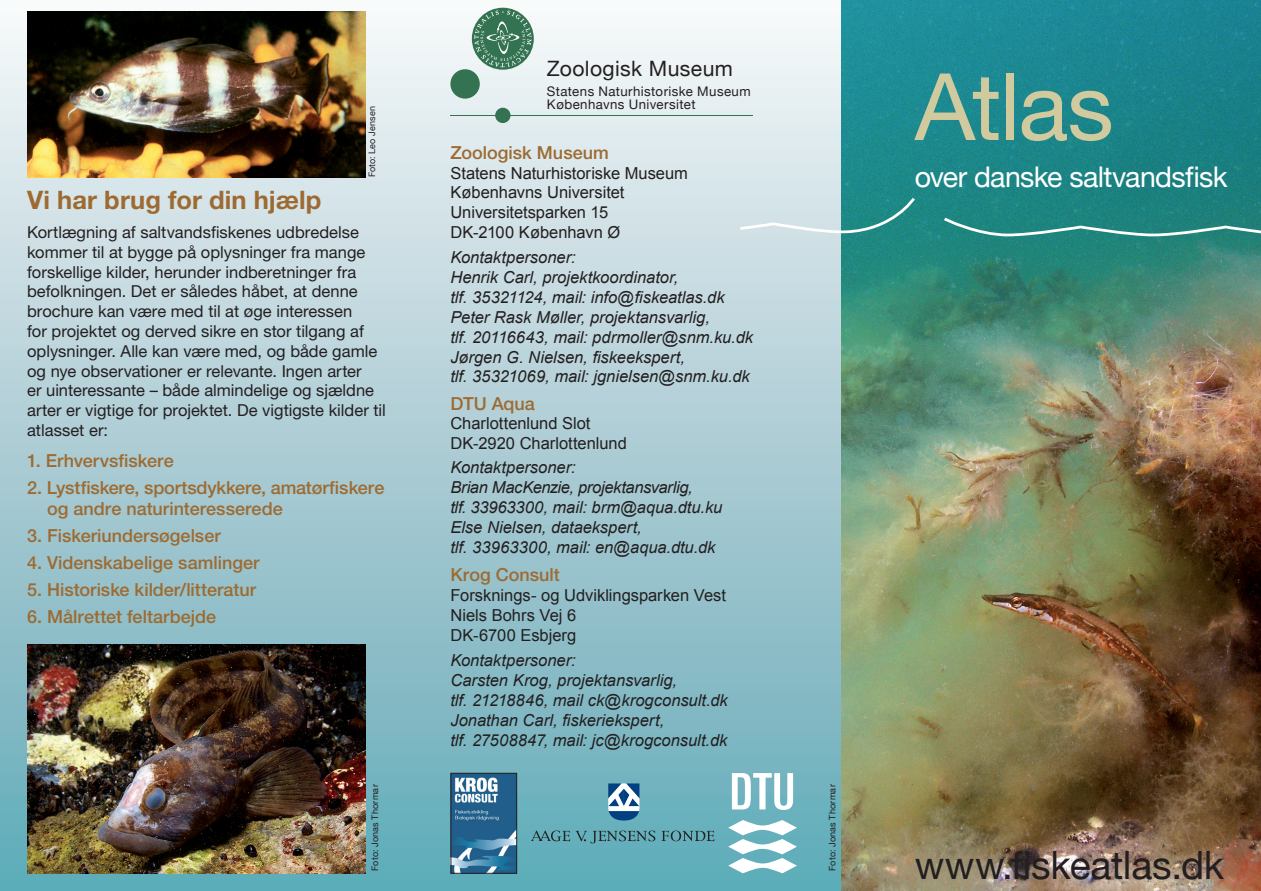
<style>
.page{position:relative;width:1261px;height:891px;background:#fff}
.page>*{position:absolute;margin:0;border:0;box-sizing:border-box;transform-origin:0 0}
.t1{font:93px "Helvetica Neue";letter-spacing:-.02em;color:#d0ca9e}
.t2{font:39px "Helvetica Neue";letter-spacing:-.005em;color:#231f20}
.t3{font:28.5px "Helvetica Neue";letter-spacing:-.025em;color:#fff}
.t4{font:700 25.5px "Helvetica Neue";letter-spacing:.005em;color:#9d6b32}
.t5{font:21.15px "Helvetica Neue";letter-spacing:.02em;color:#231f20}
.t6{font:500 18px/21.6px "Helvetica Neue";color:#9d6b32}
.t7{font:italic 16.5px/19.8px "Arial";color:#231f20}
.t8{font:16.5px/19.8px "Helvetica Neue";color:#231f20}
.t9{font:16.5px/19.8px "Arial";letter-spacing:-.005em;color:#231f20}
.t10{font:13.2px/13.2px "Helvetica Neue";letter-spacing:.03em;color:#231f20}
.t11{font:9px "Helvetica Neue";letter-spacing:.025em;color:#231f20}
</style>
<div class="page">
<div style="left:0;top:0;width:1260px;height:890px;background:linear-gradient(to bottom,#f9f6f8,#60a8b6)"></div>
<img style="left:841px;top:0;width:419px;height:890px">
<svg style="left:531px;top:830px;width:39px;height:11px"></svg>
<svg style="left:576px;top:830px;width:79px;height:13px"></svg>
<svg style="left:661px;top:830px;width:53px;height:11px"></svg>
<svg style="left:608px;top:783px;width:31px;height:37px"></svg>
<svg style="left:732px;top:773px;width:61px;height:36px"></svg>
<svg style="left:728px;top:819px;width:69px;height:54px"></svg>
<img style="left:453px;top:775px;width:62px;height:96px">
<div style="left:451px;top:773px;width:66px;height:100px;border:1px solid #231f20"></div>
<img style="left:27px;top:644px;width:338px;height:229px">
<img style="left:27px;top:12px;width:338px;height:166px">
<svg style="left:737px;top:196px;width:179px;height:39px;background:#90c1c2"></svg>
<svg style="left:941px;top:216px;width:319px;height:22px;background:#3a928c"></svg>
<svg style="left:472px;top:8px;width:62px;height:62px"></svg>
<div style="left:450px;top:69px;width:30px;height:30px;background:#347352;border-radius:50%"></div>
<div style="left:495px;top:108px;width:15px;height:15px;background:#347352;border-radius:50%"></div>
<hr style="left:450px;top:115px;width:302px;height:1px;background:#347352">
<svg style="left:474px;top:10px;width:57px;height:57px;background:#629279"></svg>
<p class="t11" style="left:366px;top:177px;width:73px;rotate:-90deg">Foto: Leo Jensen</p>
<h3 class="t4" style="left:27px;top:184px;width:296px">Vi har brug for din hjælp</h3>
<p class="t8" style="left:27px;top:222px;width:360px">Kortlægning af saltvandsfiskenes udbredelse kommer til at bygge på oplysninger fra mange forskellige kilder, herunder indberetninger fra befolkningen. Det er således håbet, at denne brochure kan være med til at øge interessen<br>for projektet og derved sikre en stor tilgang af oplysninger. Alle kan være med, og både gamle og nye observationer er relevante. Ingen arter<br>er uinteressante – både almindelige og sjældne arter er vigtige for projektet. De vigtigste kilder til atlasset er:</p>
<p class="t6" style="left:27px;top:449px;width:148px">1. Erhvervsfiskere</p>
<p class="t6" style="left:47px;top:476px;width:339px;text-indent:-20px">2. Lystfiskere, sportsdykkere, amatørfiskere og andre naturinteresserede</p>
<p class="t6" style="left:27px;top:525px;width:195px">3. Fiskeriundersøgelser</p>
<p class="t6" style="left:27px;top:552px;width:234px">4. Videnskabelige samlinger</p>
<p class="t6" style="left:27px;top:579px;width:230px">5. Historiske kilder/litteratur</p>
<p class="t6" style="left:27px;top:606px;width:190px">6. Målrettet feltarbejde</p>
<p class="t11" style="left:370px;top:870px;width:88px;rotate:-90deg">Foto: Jonas Thormar</p>
<p class="t5" style="left:547px;top:56px;width:187px">Zoologisk Museum</p>
<p class="t10" style="left:547px;top:84px;width:205px">Statens Naturhistoriske Museum<br>Københavns Universitet</p>
<p class="t6" style="left:450px;top:141px;width:160px">Zoologisk Museum</p>
<p class="t9" style="left:450px;top:163px;width:239px">Statens Naturhistoriske Museum<br>Københavns Universitet<br>Universitetsparken 15<br>DK-2100 København Ø</p>
<p class="t7" style="left:450px;top:248px;width:304px">Kontaktpersoner:<br>Henrik Carl, projektkoordinator,<br>tlf. 35321124, mail: info@fiskeatlas.dk Peter Rask Møller, projektansvarlig,<br>tlf. 20116643, mail: pdrmoller@snm.ku.dk Jørgen G. Nielsen, fiskeekspert,<br>tlf. 35321069, mail: jgnielsen@snm.ku.dk</p>
<p class="t6" style="left:450px;top:392px;width:86px">DTU Aqua</p>
<p class="t9" style="left:450px;top:414px;width:178px">Charlottenlund Slot<br>DK-2920 Charlottenlund</p>
<p class="t7" style="left:450px;top:458px;width:273px">Kontaktpersoner:<br>Brian MacKenzie, projektansvarlig,<br>tlf. 33963300, mail: brm@aqua.dtu.ku<br>Else Nielsen, dataekspert,<br>tlf. 33963300, mail: en@aqua.dtu.dk</p>
<p class="t6" style="left:450px;top:564px;width:111px">Krog Consult</p>
<p class="t9" style="left:450px;top:585px;width:277px">Forsknings- og Udviklingsparken Vest<br>Niels Bohrs Vej 6<br>DK-6700 Esbjerg</p>
<p class="t7" style="left:450px;top:650px;width:279px">Kontaktpersoner:<br>Carsten Krog, projektansvarlig,<br>tlf. 21218846, mail ck@krogconsult.dk Jonathan Carl, fiskeriekspert,<br>tlf. 27508847, mail: jc@krogconsult.dk</p>
<p class="t11" style="left:826px;top:870px;width:88px;rotate:-90deg">Foto: Jonas Thormar</p>
<h1 class="t1" style="left:914px;top:51px;width:200px">Atlas</h1>
<h3 class="t3" style="left:914px;top:159px;width:314px">over danske saltvandsfisk</h3>
<h2 class="t2" style="left:914px;top:842px;width:311px">www.fiskeatlas.dk</h2>
</div>
